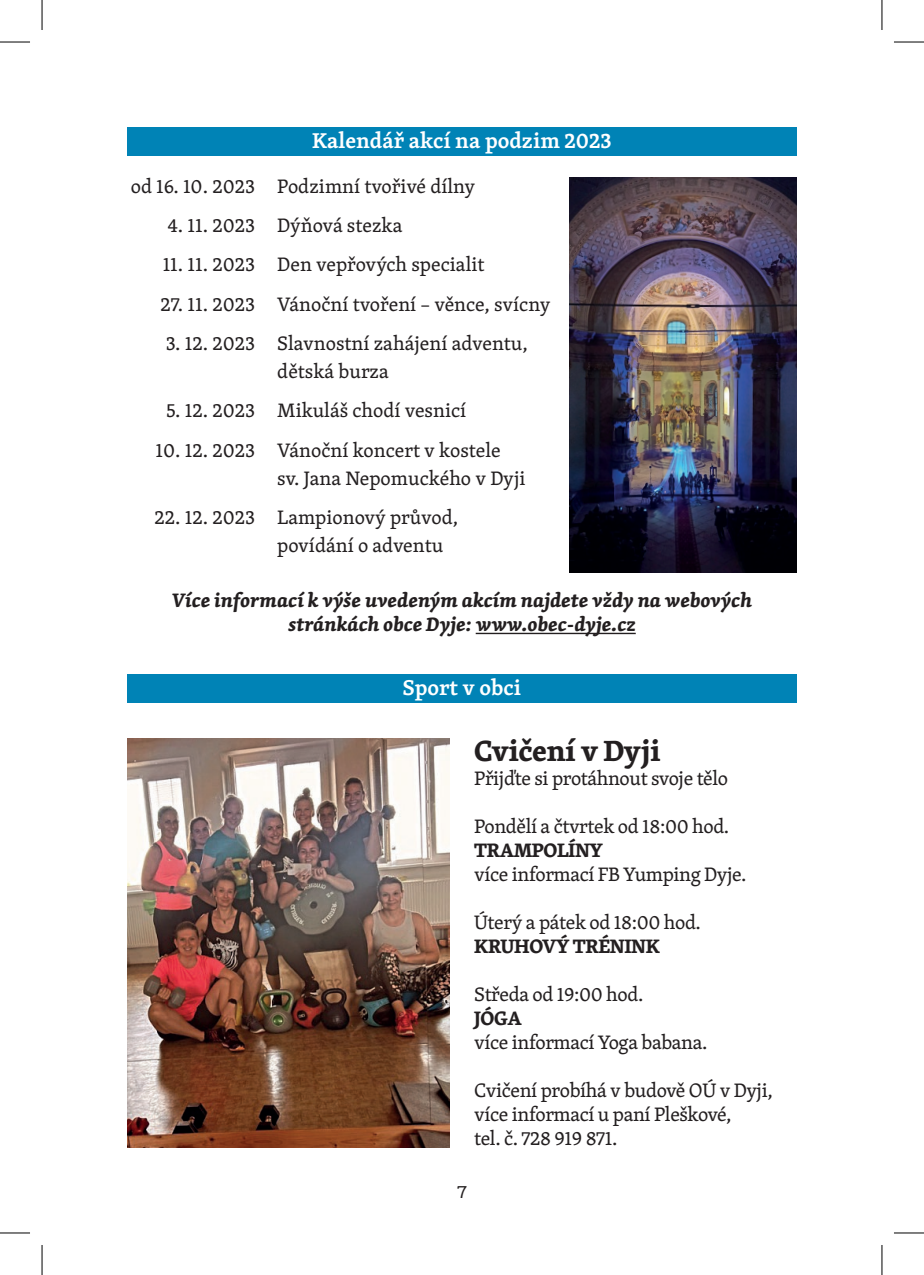
<style>
.page{position:relative;width:924px;height:1275px;background:#fff}
.page>*{position:absolute;margin:0;border:0;box-sizing:border-box;transform-origin:0 0}
.t1{font:700 30px "Skolar Latin";letter-spacing:-.02em;color:#231f20}
.t2{font:600 22px "Skolar PE";color:#fff}
.t3{font:20px/28px "Skolar Latin";letter-spacing:-.01em;color:#231f20}
.t4{font:italic 700 20px/24px "Skolar Latin";color:#231f20;text-align:center}
.t5{font:700 20px "Skolar Latin";letter-spacing:-.02em;color:#231f20}
.t6{font:20px "Podkova";color:#231f20}
</style>
<div class="page">
<div style="left:127px;top:127px;width:669px;height:29px;background:#0083b6"></div>
<div style="left:127px;top:674px;width:669px;height:28px;background:#0083b6"></div>
<hr style="left:475px;top:633px;width:160px;height:1px;background:#231f20">
<img style="left:569px;top:177px;width:227px;height:396px">
<img style="left:127px;top:738px;width:323px;height:410px">
<hr style="left:0;top:42px;width:30px;height:1px;background:#000">
<hr style="left:893px;top:42px;width:30px;height:1px;background:#000">
<hr style="left:0;top:1232px;width:30px;height:1px;background:#000">
<hr style="left:893px;top:1232px;width:30px;height:1px;background:#000">
<hr style="left:42px;top:0;width:1px;height:30px;background:#000">
<hr style="left:42px;top:1245px;width:1px;height:30px;background:#000">
<hr style="left:881px;top:0;width:1px;height:30px;background:#000">
<hr style="left:881px;top:1245px;width:1px;height:30px;background:#000">
<p class="t2" style="left:312px;top:123px;width:301px">Kalendář akcí na podzim 2023</p>
<p class="t3" style="left:131px;top:171px;width:346px">od 16. 10. 2023 Podzimní tvořivé dílny</p>
<p class="t3" style="left:167px;top:211px;width:236px">4. 11. 2023 Dýňová stezka</p>
<p class="t3" style="left:163px;top:250px;width:323px">11. 11. 2023 Den vepřových specialit</p>
<p class="t3" style="left:160px;top:289px;width:391px">27. 11. 2023 Vánoční tvoření – věnce, svícny</p>
<p class="t3" style="left:277px;top:329px;width:252px;text-indent:-111px">3. 12. 2023 Slavnostní zahájení adventu, dětská burza</p>
<p class="t3" style="left:166px;top:396px;width:302px">5. 12. 2023 Mikuláš chodí vesnicí</p>
<p class="t3" style="left:277px;top:435px;width:250px;text-indent:-122px">10. 12. 2023 Vánoční koncert v kostele sv. Jana Nepomuckého v Dyji</p>
<p class="t3" style="left:277px;top:503px;width:182px;text-indent:-123px">22. 12. 2023 Lampionový průvod, povídání o adventu</p>
<p class="t4" style="left:172px;top:587px;width:581px">Více informací k výše uvedeným akcím najdete vždy na webových stránkách obce Dyje: www.obec-dyje.cz</p>
<p class="t2" style="left:402px;top:670px;width:120px">Sport v obci</p>
<h1 class="t1" style="left:474px;top:727px;width:188px">Cvičení v Dyji</h1>
<p class="t3" style="left:474px;top:763px;width:255px">Přijďte si protáhnout svoje tělo</p>
<p class="t3" style="left:474px;top:811px;width:256px">Pondělí a čtvrtek od 18:00 hod.</p>
<p class="t5" style="left:474px;top:834px;width:130px">TRAMPOLÍNY</p>
<p class="t3" style="left:474px;top:859px;width:274px">více informací FB Yumping Dyje.</p>
<p class="t3" style="left:474px;top:907px;width:228px">Úterý a pátek od 18:00 hod.</p>
<p class="t5" style="left:474px;top:930px;width:187px">KRUHOVÝ TRÉNINK</p>
<p class="t3" style="left:474px;top:979px;width:171px">Středa od 19:00 hod.</p>
<p class="t5" style="left:474px;top:1002px;width:49px">JÓGA</p>
<p class="t3" style="left:474px;top:1027px;width:235px">více informací Yoga babana.</p>
<p class="t3" style="left:474px;top:1077px;width:300px;line-height:24px">Cvičení probíhá v budově OÚ v Dyji, více informací u paní Pleškové,<br>tel. č. 728 919 871.</p>
<p class="t6" style="left:456px;top:1178px;width:12px">7</p>
</div>
